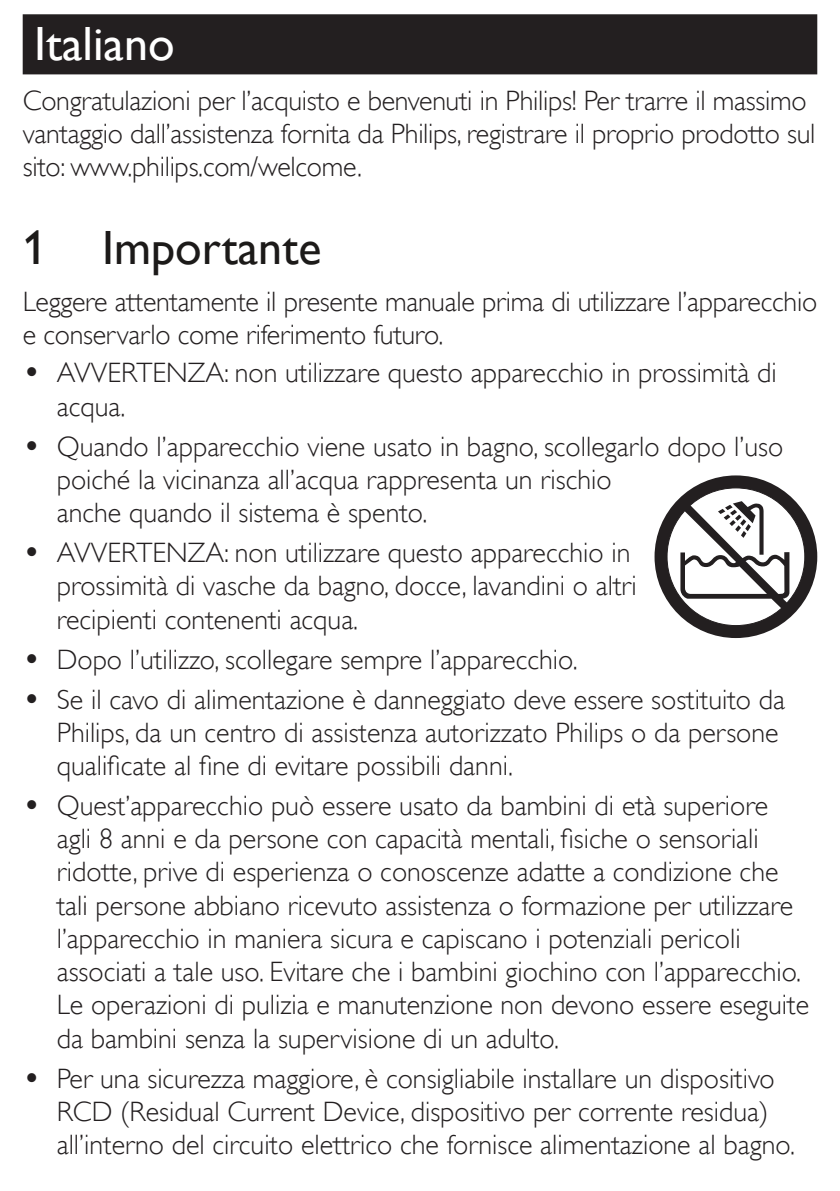
<style>
.page{position:relative;width:840px;height:1191px;background:#fff}
.page>*{position:absolute;margin:0;border:0;box-sizing:border-box;transform-origin:0 0}
.t1{font:48px "Gill Sans Alt One WGL";color:#1c1a19}
.t2{font:48px "Gill Sans Alt One WGL";color:#fff}
.t3{font:28px/33.2px "Gill Sans Alt One WGL Light";color:#231f20}
.s1{font-size:36px}
</style>
<div class="page">
<div style="left:23px;top:14px;width:793px;height:60px;background:#231f20"></div>
<svg style="left:654px;top:475px;width:162px;height:163px"></svg>
<p class="t2" style="left:34px;top:11px;width:142px">Italiano</p>
<p class="t3" style="left:23px;top:84px;width:793px">Congratulazioni per l’acquisto e benvenuti in Philips! Per trarre il massimo vantaggio dall’assistenza fornita da Philips, registrare il proprio prodotto sul sito: www.philips.com/welcome.</p>
<p class="t1" style="left:23px;top:215px;width:300px">1 Importante</p>
<p class="t3" style="left:23px;top:285px;width:795px">Leggere attentamente il presente manuale prima di utilizzare l’apparecchio e conservarlo come riferimento futuro.</p>
<p class="t3" style="left:57px;top:356px;width:721px;text-indent:-34px"><span class="s1">•</span> AVVERTENZA: non utilizzare questo apparecchio in prossimità di acqua.</p>
<p class="t3" style="left:57px;top:430px;width:727px;text-indent:-34px"><span class="s1">•</span> Quando l’apparecchio viene usato in bagno, scollegarlo dopo l’uso poiché la vicinanza all’acqua rappresenta un rischio<br>anche quando il sistema è spento.</p>
<p class="t3" style="left:57px;top:536px;width:581px;text-indent:-34px"><span class="s1">•</span> AVVERTENZA: non utilizzare questo apparecchio in prossimità di vasche da bagno, docce, lavandini o altri recipienti contenenti acqua.</p>
<p class="t3" style="left:23px;top:642px;width:556px"><span class="s1">•</span> Dopo l’utilizzo, scollegare sempre l’apparecchio.</p>
<p class="t3" style="left:57px;top:682px;width:729px;text-indent:-34px"><span class="s1">•</span> Se il cavo di alimentazione è danneggiato deve essere sostituito da<br>Philips, da un centro di assistenza autorizzato Philips o da persone qualificate al fine di evitare possibili danni.</p>
<p class="t3" style="left:57px;top:789px;width:753px;text-indent:-34px"><span class="s1">•</span> Quest’apparecchio può essere usato da bambini di età superiore agli 8 anni e da persone con capacità mentali, fisiche o sensoriali ridotte, prive di esperienza o conoscenze adatte a condizione che tali persone abbiano ricevuto assistenza o formazione per utilizzare l’apparecchio in maniera sicura e capiscano i potenziali pericoli associati a tale uso. Evitare che i bambini giochino con l’apparecchio.<br>Le operazioni di pulizia e manutenzione non devono essere eseguite da bambini senza la supervisione di un adulto.</p>
<p class="t3" style="left:57px;top:1061px;width:739px;text-indent:-34px"><span class="s1">•</span> Per una sicurezza maggiore, è consigliabile installare un dispositivo<br>RCD (Residual Current Device, dispositivo per corrente residua) all’interno del circuito elettrico che fornisce alimentazione al bagno.</p>
</div>
